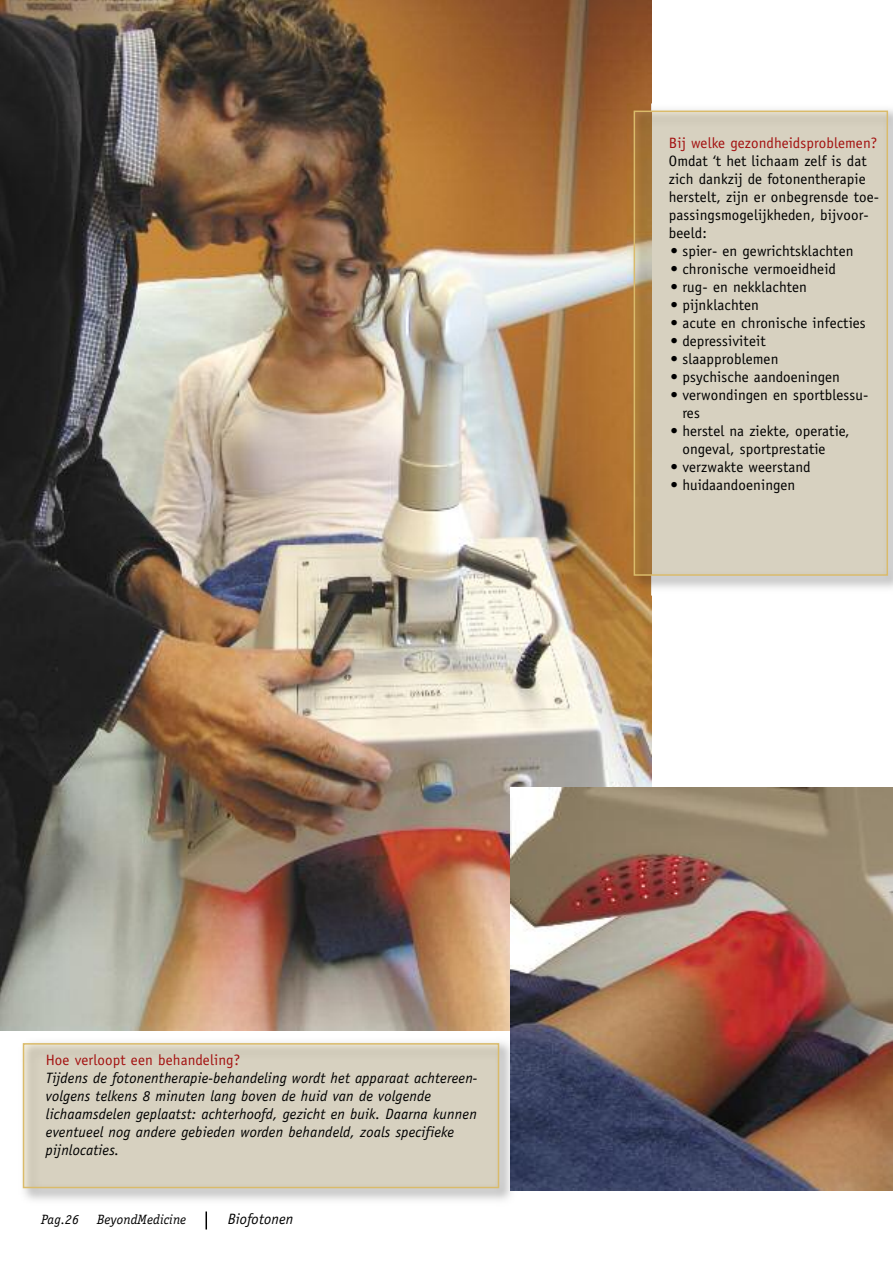
<style>
.page{position:relative;width:893px;height:1263px;background:#fff}
.page>*{position:absolute;margin:0;border:0;box-sizing:border-box;transform-origin:0 0}
.t1{font:15px/18px "Officina Sans";letter-spacing:.01em;color:#000}
.t2{font:italic 15px/18px "Officina Sans";letter-spacing:.01em;color:#000}
.t3{font:15px "Officina Sans";letter-spacing:.01em;color:#a31110}
.t4{font:italic 13.5px "Officina Serif";letter-spacing:.01em;color:#000}
</style>
<div class="page">
<img style="left:22px;top:1042px;width:489px;height:159px">
<div style="left:26px;top:1046px;width:470px;height:139px;background:#d7d1c0"></div>
<div style="left:23px;top:1043px;width:476px;height:145px;border:2px solid #dabb6a"></div>
<img style="left:0;top:0;width:651px;height:1031px">
<img style="left:627px;top:103px;width:266px;height:492px">
<div style="left:637px;top:114px;width:248px;height:459px;background:#d7d1c0"></div>
<div style="left:634px;top:111px;width:254px;height:465px;border:2px solid #dabb6a"></div>
<img style="left:510px;top:787px;width:383px;height:404px">
<svg style="left:205px;top:1211px;width:2px;height:18px"></svg>
<p class="t3" style="left:669px;top:138px;width:210px">Bij welke gezondheidsproblemen?</p>
<p class="t1" style="left:669px;top:154px;width:212px">Omdat ‘t het lichaam zelf is dat zich dankzij de fotonentherapie herstelt, zijn er onbegrensde toe&shy;passingsmogelijkheden, bijvoor&shy;beeld:</p>
<p class="t1" style="left:670px;top:244px;width:185px">• spier- en gewrichtsklachten</p>
<p class="t1" style="left:670px;top:262px;width:167px">• chronische vermoeidheid</p>
<p class="t1" style="left:670px;top:280px;width:138px">• rug- en nekklachten</p>
<p class="t1" style="left:670px;top:298px;width:90px">• pijnklachten</p>
<p class="t1" style="left:670px;top:316px;width:197px">• acute en chronische infecties</p>
<p class="t1" style="left:670px;top:334px;width:97px">• depressiviteit</p>
<p class="t1" style="left:670px;top:352px;width:110px">• slaapproblemen</p>
<p class="t1" style="left:670px;top:370px;width:171px">• psychische aandoeningen</p>
<p class="t1" style="left:682px;top:388px;width:188px;text-indent:-12px">• verwondingen en sportblessu&shy;res</p>
<p class="t1" style="left:682px;top:424px;width:169px;text-indent:-12px">• herstel na ziekte, operatie, ongeval, sportprestatie</p>
<p class="t1" style="left:670px;top:460px;width:142px">• verzwakte weerstand</p>
<p class="t1" style="left:670px;top:478px;width:126px">• huidaandoeningen</p>
<p class="t3" style="left:46px;top:1054px;width:196px">Hoe verloopt een behandeling?</p>
<p class="t2" style="left:46px;top:1070px;width:433px">Tijdens de fotonentherapie-behandeling wordt het apparaat achtereen&shy;volgens telkens 8 minuten lang boven de huid van de volgende lichaamsdelen geplaatst: achterhoofd, gezicht en buik. Daarna kunnen eventueel nog andere gebieden worden behandeld, zoals specifieke pijnlocaties.</p>
<p class="t4" style="left:41px;top:1211px;width:39px">Pag.26</p>
<p class="t4" style="left:97px;top:1211px;width:91px">BeyondMedicine</p>
<p class="t2" style="left:228px;top:1211px;width:67px">Biofotonen</p>
</div>
